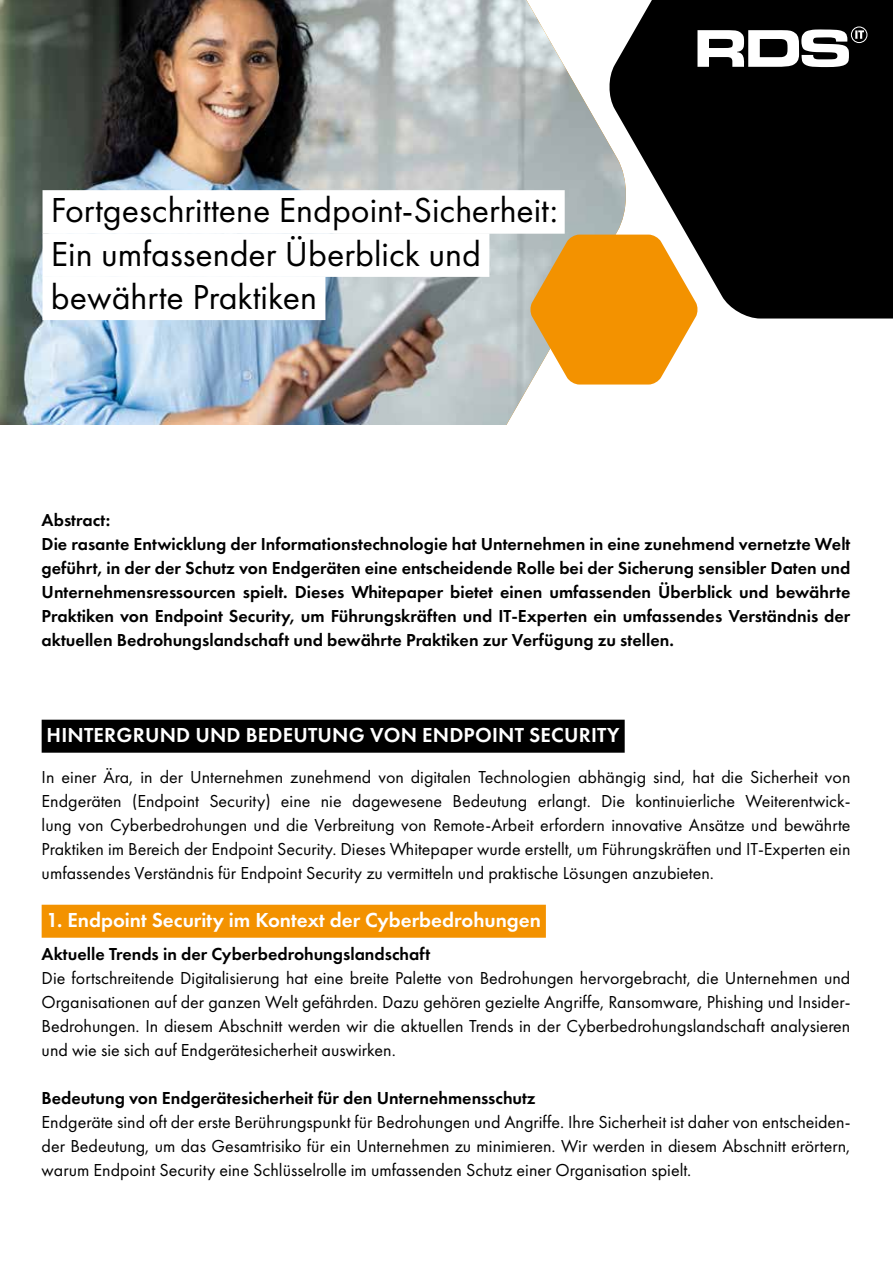
<style>
.page{position:relative;width:893px;height:1263px;background:#fff}
.page>*{position:absolute;margin:0;border:0;box-sizing:border-box;transform-origin:0 0}
.t1{font:36px/43.2px "Futura PT";color:#000}
.t2{font:600 21px "Futura PT";letter-spacing:.005em;color:#fff}
.t3{font:18px/24px "Futura PT";color:#000;text-align:justify}
.t4{font:600 18px/24px "Futura PT";color:#000}
</style>
<div class="page">
<img style="left:0;top:0;width:629px;height:425px">
<svg style="left:608px;top:0;width:285px;height:318px;background:#1b1b1b"></svg>
<svg style="left:530px;top:235px;width:168px;height:149px;background:#eda434"></svg>
<div style="left:42px;top:720px;width:583px;height:33px;background:#000"></div>
<div style="left:42px;top:905px;width:504px;height:33px;background:#f39200"></div>
<svg style="left:697px;top:29px;width:152px;height:38px"></svg>
<div style="left:851px;top:26px;width:16px;height:17px;border:1px solid #fff;border-radius:50%"></div>
<svg style="left:855px;top:30px;width:9px;height:9px"></svg>
<div style="left:43px;top:190px;width:522px;height:44px;background:#fff"></div>
<div style="left:43px;top:233px;width:446px;height:44px;background:#fff"></div>
<div style="left:43px;top:277px;width:282px;height:43px;background:#fff"></div>
<h1 class="t1" style="left:51px;top:190px;width:508px">Fortgeschrittene Endpoint-Sicherheit:<br>Ein umfassender Überblick und bewährte Praktiken</h1>
<p class="t4" style="left:42px;top:508px;width:810px">Abstract:<br>Die rasante Entwicklung der Informationstechnologie hat Unternehmen in eine zunehmend vernetzte Welt geführt, in der der Schutz von Endgeräten eine entscheidende Rolle bei der Sicherung sensibler Daten und Unternehmensressourcen spielt. Dieses Whitepaper bietet einen umfassenden Überblick und bewährte Praktiken von Endpoint Security, um Führungskräften und IT-Experten ein umfassendes Verständnis der aktuellen Bedrohungslandschaft und bewährte Praktiken zur Verfügung zu stellen.</p>
<p class="t2" style="left:47px;top:724px;width:575px">HINTERGRUND UND BEDEUTUNG VON ENDPOINT SECURITY</p>
<p class="t3" style="left:42px;top:766px;width:810px">In einer Ära, in der Unternehmen zunehmend von digitalen Technologien abhängig sind, hat die Sicherheit von Endgeräten (Endpoint Security) eine nie dagewesene Bedeutung erlangt. Die kontinuierliche Weiterentwick&shy;lung von Cyberbedrohungen und die Verbreitung von Remote-Arbeit erfordern innovative Ansätze und bewährte Praktiken im Bereich der Endpoint Security. Dieses Whitepaper wurde erstellt, um Führungskräften und IT-Experten ein umfassendes Verständnis für Endpoint Security zu vermitteln und praktische Lösungen anzubieten.</p>
<p class="t2" style="left:47px;top:909px;width:496px">1. Endpoint Security im Kontext der Cyberbedrohungen</p>
<p class="t4" style="left:42px;top:942px;width:390px">Aktuelle Trends in der Cyberbedrohungslandschaft</p>
<p class="t3" style="left:42px;top:966px;width:810px">Die fortschreitende Digitalisierung hat eine breite Palette von Bedrohungen hervorgebracht, die Unternehmen und Organisationen auf der ganzen Welt gefährden. Dazu gehören gezielte Angriffe, Ransomware, Phishing und Insider-Bedrohungen. In diesem Abschnitt werden wir die aktuellen Trends in der Cyberbedrohungslandschaft analysieren und wie sie sich auf Endgerätesicherheit auswirken.</p>
<p class="t4" style="left:42px;top:1086px;width:495px">Bedeutung von Endgerätesicherheit für den Unternehmensschutz</p>
<p class="t3" style="left:42px;top:1110px;width:810px">Endgeräte sind oft der erste Berührungspunkt für Bedrohungen und Angriffe. Ihre Sicherheit ist daher von entscheiden&shy;der Bedeutung, um das Gesamtrisiko für ein Unternehmen zu minimieren. Wir werden in diesem Abschnitt erörtern, warum Endpoint Security eine Schlüsselrolle im umfassenden Schutz einer Organisation spielt.</p>
</div>
